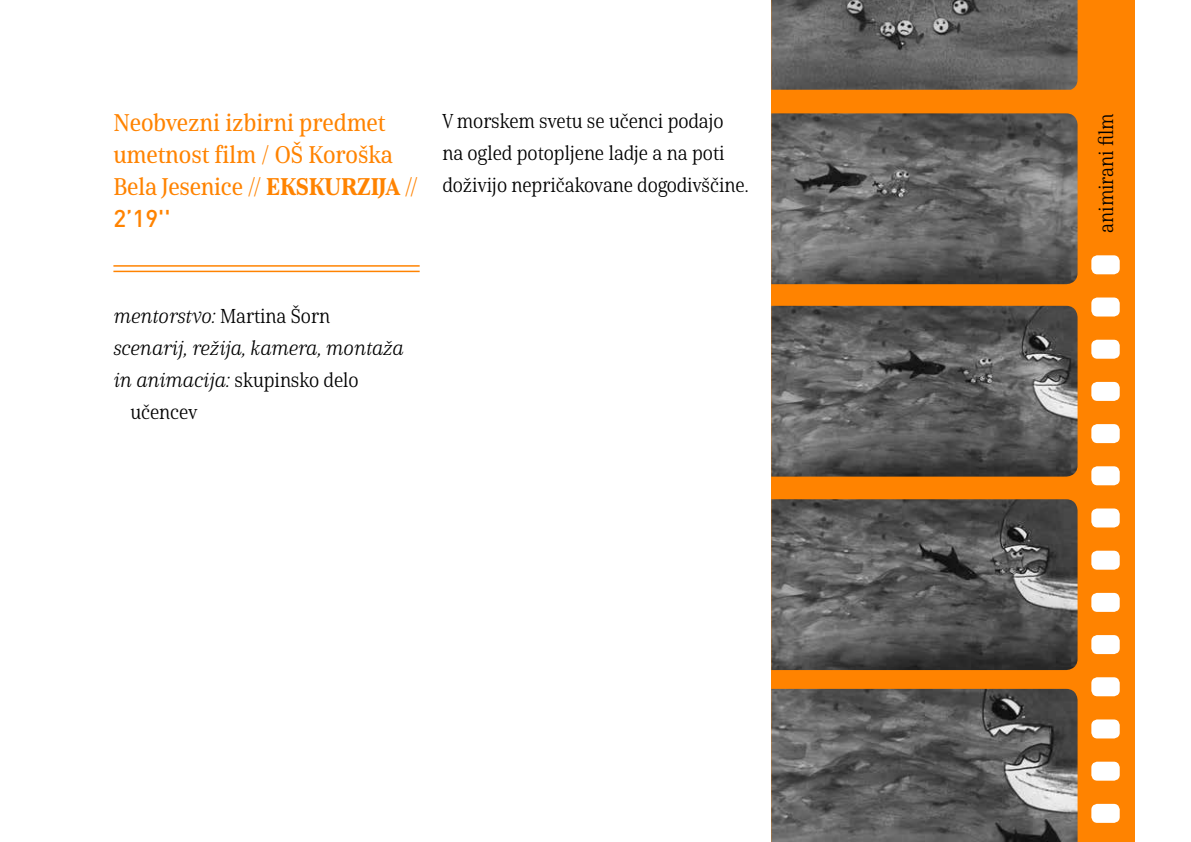
<style>
.page{position:relative;width:1191px;height:842px;background:#fff}
.page>*{position:absolute;margin:0;border:0;box-sizing:border-box;transform-origin:0 0}
.t1{font:24px/32px "Cabrito Serif Con Med";color:#ff8300}
.t2{font:24px "DIN BU Medium";color:#ff8300}
.t3{font:20px/32px "Cabrito Serif Con Reg";color:#000}
.t4{font:20px/32px "Cabrito Serif Con Reg It";color:#000}
.s1{font-family:"Cabrito Serif Con Bla"}
.s2{font-family:"Cabrito Serif Con Reg"}
.s3{font-family:"Cabrito Serif Con Reg It"}
</style>
<div class="page">
<div style="left:771px;top:0;width:363px;height:842px;background:#ff8300"></div>
<img style="left:771px;top:0;width:306px;height:90px">
<img style="left:771px;top:113px;width:306px;height:171px">
<img style="left:771px;top:306px;width:306px;height:171px">
<img style="left:771px;top:499px;width:306px;height:171px">
<div style="left:1091px;top:424px;width:28px;height:19px;background:#fff;border-radius:6px"></div>
<div style="left:1091px;top:719px;width:28px;height:19px;background:#fff;border-radius:6px"></div>
<div style="left:1091px;top:255px;width:28px;height:19px;background:#fff;border-radius:6px"></div>
<div style="left:1091px;top:551px;width:28px;height:19px;background:#fff;border-radius:6px"></div>
<div style="left:1091px;top:508px;width:28px;height:19px;background:#fff;border-radius:6px"></div>
<div style="left:1091px;top:340px;width:28px;height:19px;background:#fff;border-radius:6px"></div>
<div style="left:1091px;top:635px;width:28px;height:19px;background:#fff;border-radius:6px"></div>
<div style="left:1091px;top:466px;width:28px;height:19px;background:#fff;border-radius:6px"></div>
<div style="left:1091px;top:762px;width:28px;height:19px;background:#fff;border-radius:6px"></div>
<div style="left:1091px;top:804px;width:28px;height:19px;background:#fff;border-radius:6px"></div>
<div style="left:1091px;top:297px;width:28px;height:19px;background:#fff;border-radius:6px"></div>
<div style="left:1091px;top:593px;width:28px;height:19px;background:#fff;border-radius:6px"></div>
<div style="left:1091px;top:382px;width:28px;height:19px;background:#fff;border-radius:6px"></div>
<div style="left:1091px;top:677px;width:28px;height:19px;background:#fff;border-radius:6px"></div>
<img style="left:771px;top:689px;width:306px;height:153px">
<hr style="left:113px;top:265px;width:307px;height:2px;background:#ff8300">
<hr style="left:113px;top:271px;width:307px;height:1px;background:#ff8300">
<p class="t1" style="left:113px;top:107px;width:306px">Neobvezni izbirni predmet umetnost film / OŠ Koroška<br>Bela Jesenice // <span class="s1">EKSKURZIJA</span> //</p>
<p class="t2" style="left:113px;top:203px;width:59px">2’19''</p>
<p class="t3" style="left:442px;top:106px;width:308px">V morskem svetu se učenci podajo na ogled potopljene ladje a na poti doživijo nepričakovane dogodivščine.</p>
<p class="t3" style="left:1090px;top:233px;width:121px;rotate:-90deg">animirani film</p>
<p class="t4" style="left:113px;top:301px;width:291px">mentorstvo: <span class="s2">Martina Šorn </span>scenarij, režija, kamera, montaža</p>
<p class="t3" style="left:130px;top:365px;width:230px;text-indent:-17px"><span class="s3">in animacija:</span> skupinsko delo učencev</p>
</div>
